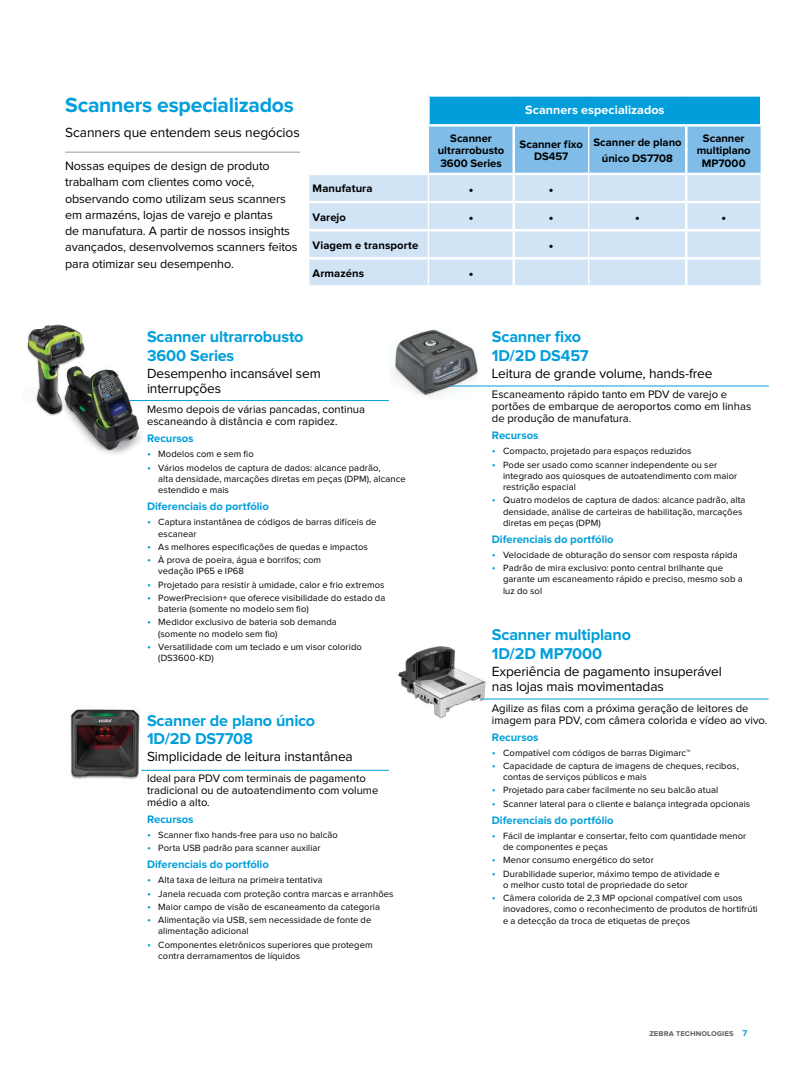
<style>
.page{position:relative;width:810px;height:1080px;background:#fff}
.page>*{position:absolute;margin:0;border:0;box-sizing:border-box;transform-origin:0 0}
.t1{font:700 21.25px "Proxima Nova";letter-spacing:-.015em;color:#009fdb}
.t2{font:700 16.25px/18.8px "Proxima Nova";letter-spacing:-.01em;color:#009fdb}
.t3{font:15px "Proxima Nova";color:#000}
.t4{font:13.75px/15px "Proxima Nova";letter-spacing:-.01em;color:#000101}
.t5{font:12.5px/16.2px "Proxima Nova";letter-spacing:-.01em;color:#000101}
.t6{font:700 12.5px "Proxima Nova";letter-spacing:.005em;color:#fff}
.t7{font:11.25px/11.9px "Proxima Nova";color:#000101}
.t8{font:700 11.25px/12.5px "Proxima Nova";color:#000;text-align:center}
.t9{font:700 11.25px "Proxima Nova";color:#009fdb}
.t10{font:9.38px/11.2px "Proxima Nova";letter-spacing:.01em;color:#000101}
.t11{font:700 8.75px "Proxima Nova";color:#666767}
.s1{font-size:11.25px;color:#009fdb}
.s2{color:#009fdb}
</style>
<div class="page">
<img style="left:392px;top:329px;width:86px;height:67px">
<div style="left:428px;top:95px;width:333px;height:30px;background:#009fdb"></div>
<div style="left:309px;top:175px;width:119px;height:110px;background:#d1e4f6"></div>
<hr style="left:428px;top:94px;width:86px;height:3px;background:#fff">
<hr style="left:427px;top:97px;width:3px;height:27px;background:#fff">
<hr style="left:514px;top:94px;width:75px;height:3px;background:#fff">
<hr style="left:589px;top:94px;width:97px;height:3px;background:#fff">
<hr style="left:686px;top:94px;width:77px;height:3px;background:#fff">
<hr style="left:760px;top:97px;width:2px;height:27px;background:#fff">
<hr style="left:428px;top:124px;width:86px;height:3px;background:#fff">
<hr style="left:514px;top:124px;width:75px;height:3px;background:#fff">
<hr style="left:589px;top:124px;width:97px;height:3px;background:#fff">
<hr style="left:686px;top:124px;width:77px;height:3px;background:#fff">
<hr style="left:307px;top:201px;width:121px;height:2px;background:#fff">
<hr style="left:307px;top:229px;width:121px;height:2px;background:#fff">
<hr style="left:307px;top:257px;width:121px;height:3px;background:#fff">
<svg style="left:428px;top:125px;width:333px;height:160px"></svg>
<img style="left:72px;top:369px;width:78px;height:85px">
<hr style="left:450px;top:386px;width:319px;height:1px;background:#009fdb">
<img style="left:398px;top:646px;width:89px;height:72px">
<hr style="left:481px;top:699px;width:288px;height:1px;background:#009fdb">
<hr style="left:141px;top:770px;width:248px;height:1px;background:#009fdb">
<hr style="left:65px;top:152px;width:235px;height:1px;background:#9a9a9a">
<hr style="left:130px;top:400px;width:259px;height:1px;background:#009fdb">
<img style="left:70px;top:708px;width:70px;height:71px">
<img style="left:27px;top:324px;width:61px;height:96px">
<h1 class="t1" style="left:65px;top:93px;width:230px">Scanners especializados</h1>
<h3 class="t4" style="left:65px;top:125px;width:236px">Scanners que entendem seus negócios</h3>
<p class="t5" style="left:65px;top:158px;width:234px">Nossas equipes de design de produto trabalham com clientes como você, observando como utilizam seus scanners em armazéns, lojas de varejo e plantas<br>de manufatura. A partir de nossos insights avançados, desenvolvemos scanners feitos para otimizar seu desempenho.</p>
<h3 class="t6" style="left:525px;top:103px;width:141px">Scanners especializados</h3>
<p class="t8" style="left:438px;top:132px;width:68px">Scanner ultrarrobusto<br>3600 Series</p>
<p class="t8" style="left:520px;top:138px;width:65px">Scanner fixo<br>DS457</p>
<p class="t8" style="left:593px;top:135px;width:90px;line-height:15.6px">Scanner de plano único DS7708</p>
<p class="t8" style="left:697px;top:132px;width:55px">Scanner multiplano<br>MP7000</p>
<p class="t8" style="left:313px;top:183px;width:61px">Manufatura</p>
<h3 class="t3" style="left:468px;top:182px;width:7px">•</h3>
<h3 class="t3" style="left:549px;top:182px;width:7px">•</h3>
<p class="t8" style="left:313px;top:211px;width:35px">Varejo</p>
<h3 class="t3" style="left:468px;top:210px;width:7px">•</h3>
<h3 class="t3" style="left:549px;top:210px;width:7px">•</h3>
<h3 class="t3" style="left:635px;top:210px;width:7px">•</h3>
<h3 class="t3" style="left:721px;top:210px;width:7px">•</h3>
<p class="t8" style="left:313px;top:239px;width:107px">Viagem e transporte</p>
<h3 class="t3" style="left:549px;top:238px;width:7px">•</h3>
<p class="t8" style="left:313px;top:267px;width:53px">Armazéns</p>
<h3 class="t3" style="left:468px;top:266px;width:7px">•</h3>
<h2 class="t2" style="left:147px;top:328px;width:158px">Scanner ultrarrobusto<br>3600 Series</h2>
<h3 class="t4" style="left:147px;top:366px;width:175px">Desempenho incansável sem interrupções</h3>
<p class="t7" style="left:147px;top:404px;width:220px">Mesmo depois de várias pancadas, continua escaneando à distância e com rapidez.</p>
<p class="t9" style="left:147px;top:432px;width:48px">Recursos</p>
<p class="t10" style="left:147px;top:449px;width:108px"><span class="s1">•</span> Modelos com e sem fio</p>
<p class="t10" style="left:158px;top:462px;width:249px;text-indent:-11px"><span class="s1">•</span> Vários modelos de captura de dados: alcance padrão,<br>alta densidade, marcações diretas em peças (DPM), alcance estendido e mais</p>
<p class="t9" style="left:147px;top:500px;width:123px">Diferenciais do portfólio</p>
<p class="t10" style="left:158px;top:517px;width:220px;text-indent:-11px"><span class="s1">•</span> Captura instantânea de códigos de barras difíceis de escanear</p>
<p class="t10" style="left:147px;top:541px;width:222px"><span class="s1">•</span> As melhores especificações de quedas e impactos</p>
<p class="t10" style="left:158px;top:555px;width:164px;text-indent:-11px"><span class="s1">•</span> À prova de poeira, água e borrifos; com vedação IP65 e IP68</p>
<p class="t10" style="left:147px;top:579px;width:239px"><span class="s1">•</span> Projetado para resistir à umidade, calor e frio extremos</p>
<p class="t10" style="left:158px;top:593px;width:229px;text-indent:-11px"><span class="s1">•</span> PowerPrecision+ que oferece visibilidade do estado da bateria (somente no modelo sem fio)</p>
<p class="t10" style="left:158px;top:617px;width:180px;text-indent:-11px"><span class="s1">•</span> Medidor exclusivo de bateria sob demanda (somente no modelo sem fio)</p>
<p class="t10" style="left:158px;top:642px;width:205px;text-indent:-11px"><span class="s1">•</span> Versatilidade com um teclado e um visor colorido (DS3600-KD)</p>
<h2 class="t2" style="left:147px;top:711px;width:170px">Scanner de plano único<br>1D/2D DS7708</h2>
<h3 class="t4" style="left:147px;top:750px;width:207px">Simplicidade de leitura instantânea</h3>
<p class="t7" style="left:147px;top:773px;width:233px">Ideal para PDV com terminais de pagamento tradicional ou de autoatendimento com volume médio a alto.</p>
<p class="t9" style="left:147px;top:813px;width:48px">Recursos</p>
<p class="t10" style="left:147px;top:830px;width:192px"><span class="s1">•</span> Scanner fixo hands-free para uso no balcão</p>
<p class="t10" style="left:147px;top:843px;width:175px"><span class="s1">•</span> Porta USB padrão para scanner auxiliar</p>
<p class="t9" style="left:147px;top:858px;width:123px">Diferenciais do portfólio</p>
<p class="t10" style="left:147px;top:875px;width:177px"><span class="s1">•</span> Alta taxa de leitura na primeira tentativa</p>
<p class="t10" style="left:147px;top:888px;width:248px"><span class="s1">•</span> Janela recuada com proteção contra marcas e arranhões</p>
<p class="t10" style="left:147px;top:901px;width:234px"><span class="s1">•</span> Maior campo de visão de escaneamento da categoria</p>
<p class="t10" style="left:158px;top:915px;width:215px;text-indent:-11px"><span class="s1">•</span> Alimentação via USB, sem necessidade de fonte de alimentação adicional</p>
<p class="t10" style="left:158px;top:939px;width:216px;text-indent:-11px"><span class="s1">•</span> Componentes eletrônicos superiores que protegem contra derramamentos de líquidos</p>
<h2 class="t2" style="left:492px;top:328px;width:98px">Scanner fixo<br>1D/2D DS457</h2>
<h3 class="t4" style="left:492px;top:366px;width:222px">Leitura de grande volume, hands-free</h3>
<p class="t7" style="left:492px;top:389px;width:261px">Escaneamento rápido tanto em PDV de varejo e portões de embarque de aeroportos como em linhas de produção de manufatura.</p>
<p class="t9" style="left:492px;top:429px;width:48px">Recursos</p>
<p class="t10" style="left:492px;top:446px;width:201px"><span class="s1">•</span> Compacto, projetado para espaços reduzidos</p>
<p class="t10" style="left:503px;top:459px;width:236px;text-indent:-11px"><span class="s1">•</span> Pode ser usado como scanner independente ou ser integrado aos quiosques de autoatendimento com maior restrição espacial</p>
<p class="t10" style="left:503px;top:495px;width:244px;text-indent:-11px"><span class="s1">•</span> Quatro modelos de captura de dados: alcance padrão, alta densidade, análise de carteiras de habilitação, marcações diretas em peças (DPM)</p>
<p class="t9" style="left:492px;top:533px;width:123px">Diferenciais do portfólio</p>
<p class="t10" style="left:492px;top:550px;width:247px"><span class="s1">•</span> Velocidade de obturação do sensor com resposta rápida</p>
<p class="t10" style="left:503px;top:563px;width:241px;text-indent:-11px"><span class="s1">•</span> Padrão de mira exclusivo: ponto central brilhante que garante um escaneamento rápido e preciso, mesmo sob a luz do sol</p>
<h2 class="t2" style="left:492px;top:626px;width:141px">Scanner multiplano<br>1D/2D MP7000</h2>
<h3 class="t4" style="left:492px;top:664px;width:232px">Experiência de pagamento insuperável nas lojas mais movimentadas</h3>
<p class="t7" style="left:492px;top:703px;width:277px">Agilize as filas com a próxima geração de leitores de imagem para PDV, com câmera colorida e vídeo ao vivo.</p>
<p class="t9" style="left:492px;top:730px;width:48px">Recursos</p>
<p class="t10" style="left:492px;top:747px;width:200px"><span class="s1">•</span> Compatível com códigos de barras Digimarc™</p>
<p class="t10" style="left:503px;top:761px;width:237px;text-indent:-11px"><span class="s1">•</span> Capacidade de captura de imagens de cheques, recibos, contas de serviços públicos e mais</p>
<p class="t10" style="left:492px;top:785px;width:228px"><span class="s1">•</span> Projetado para caber facilmente no seu balcão atual</p>
<p class="t10" style="left:492px;top:798px;width:260px"><span class="s1">•</span> Scanner lateral para o cliente e balança integrada opcionais</p>
<p class="t9" style="left:492px;top:814px;width:123px">Diferenciais do portfólio</p>
<p class="t10" style="left:503px;top:831px;width:245px;text-indent:-11px"><span class="s1">•</span> Fácil de implantar e consertar, feito com quantidade menor de componentes e peças</p>
<p class="t10" style="left:492px;top:855px;width:163px"><span class="s1">•</span> Menor consumo energético do setor</p>
<p class="t10" style="left:503px;top:868px;width:218px;text-indent:-11px"><span class="s1">•</span> Durabilidade superior, máximo tempo de atividade e o melhor custo total de propriedade do setor</p>
<p class="t10" style="left:503px;top:893px;width:256px;text-indent:-11px"><span class="s1">•</span> Câmera colorida de 2,3 MP opcional compatível com usos inovadores, como o reconhecimento de produtos de hortifrúti e a detecção da troca de etiquetas de preços</p>
<p class="t11" style="left:649px;top:1028px;width:99px">zebra technologies <span class="s2">7</span></p>
</div>
